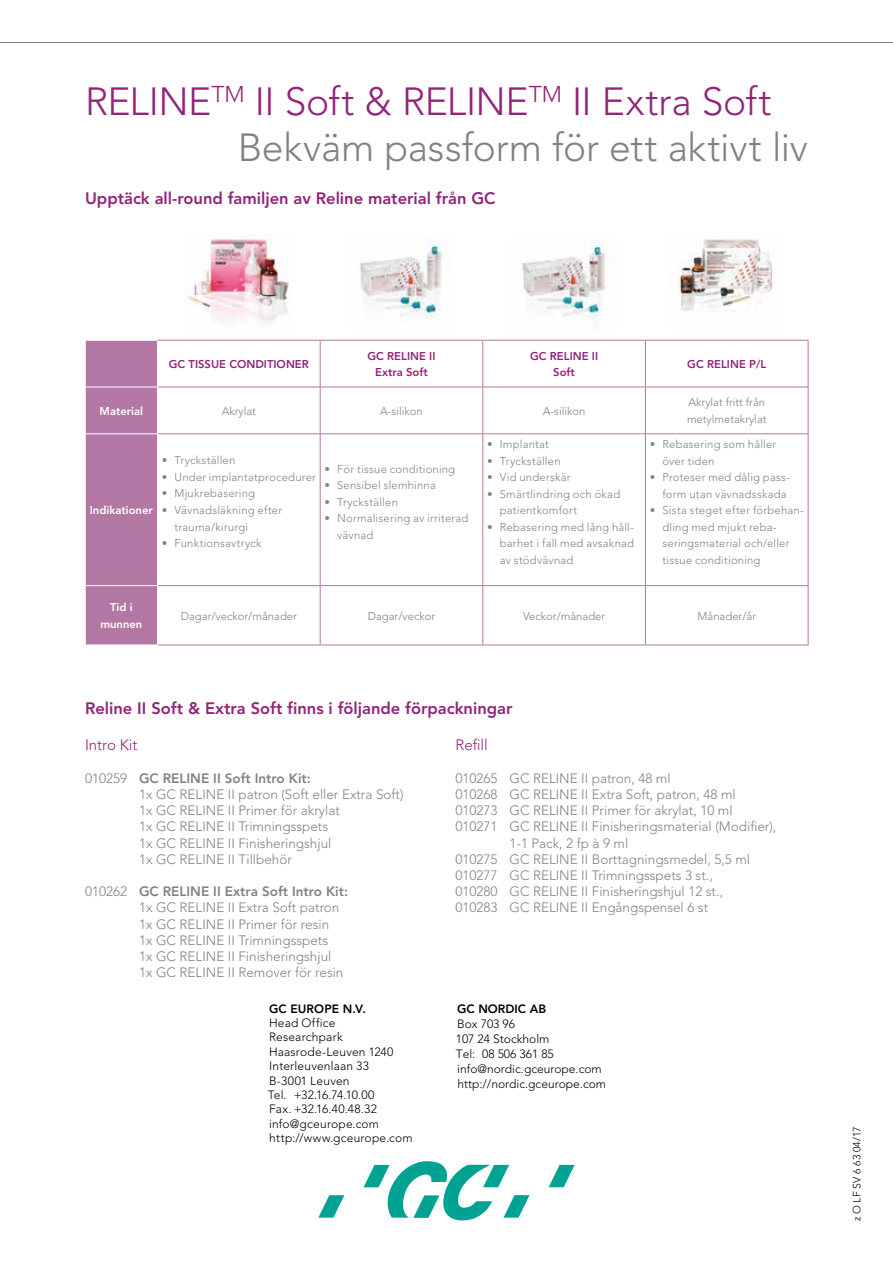
<style>
.page{position:relative;width:893px;height:1263px;background:#fff}
.page>*{position:absolute;margin:0;border:0;box-sizing:border-box;transform-origin:0 0}
.t1{font:300 39px/46.5px "Avenir LT Std";letter-spacing:-.005em;color:#92247a}
.t2{font:800 16.5px "Avenir LT Std";color:#92247a}
.t3{font:300 15px "Avenir LT Std";color:#92247a}
.t4{font:300 13.5px/16.2px "Avenir LT Std";color:#808285}
.t5{font:300 12px/14.4px "Avenir LT Std";letter-spacing:.01em;color:#000}
.t6{font:800 12px "Avenir LT Std";color:#000}
.t7{font:300 11.25px/16.5px "Avenir LT Std";letter-spacing:.015em;color:#808285}
.t8{font:800 11.25px/16.5px "Avenir LT Std";color:#92247a;text-align:center}
.t9{font:800 11.25px/16.5px "Avenir LT Std";color:#fff;text-align:center}
.t10{font:300 10.5px "Avenir LT Std";color:#000}
.s1{color:#808285}
.s2{font-weight:800}
</style>
<div class="page">
<svg style="left:0;top:42px;width:893px;height:1px"></svg>
<svg style="left:549px;top:1165px;width:26px;height:22px"></svg>
<svg style="left:364px;top:1161px;width:165px;height:59px"></svg>
<svg style="left:318px;top:1195px;width:26px;height:22px"></svg>
<div style="left:86px;top:341px;width:71px;height:304px;background:#b377a3"></div>
<hr style="left:320px;top:340px;width:1px;height:47px;background:#b377a3">
<hr style="left:483px;top:340px;width:162px;height:1px;background:#b377a3">
<hr style="left:483px;top:340px;width:1px;height:47px;background:#b377a3">
<hr style="left:645px;top:340px;width:163px;height:1px;background:#b377a3">
<hr style="left:645px;top:340px;width:1px;height:47px;background:#b377a3">
<hr style="left:808px;top:340px;width:1px;height:47px;background:#b377a3">
<hr style="left:158px;top:387px;width:162px;height:1px;background:#b377a3">
<hr style="left:320px;top:387px;width:163px;height:1px;background:#b377a3">
<hr style="left:320px;top:387px;width:1px;height:47px;background:#b377a3">
<hr style="left:483px;top:387px;width:162px;height:1px;background:#b377a3">
<hr style="left:483px;top:387px;width:1px;height:47px;background:#b377a3">
<hr style="left:645px;top:387px;width:163px;height:1px;background:#b377a3">
<hr style="left:645px;top:387px;width:1px;height:47px;background:#b377a3">
<hr style="left:808px;top:387px;width:1px;height:47px;background:#b377a3">
<hr style="left:158px;top:433px;width:162px;height:1px;background:#b377a3">
<hr style="left:320px;top:433px;width:163px;height:1px;background:#b377a3">
<hr style="left:320px;top:434px;width:1px;height:151px;background:#b377a3">
<hr style="left:483px;top:433px;width:162px;height:1px;background:#b377a3">
<hr style="left:483px;top:434px;width:1px;height:151px;background:#b377a3">
<hr style="left:645px;top:433px;width:163px;height:1px;background:#b377a3">
<hr style="left:645px;top:434px;width:1px;height:151px;background:#b377a3">
<hr style="left:808px;top:434px;width:1px;height:151px;background:#b377a3">
<hr style="left:158px;top:585px;width:162px;height:1px;background:#b377a3">
<hr style="left:320px;top:585px;width:163px;height:1px;background:#b377a3">
<hr style="left:320px;top:586px;width:1px;height:59px;background:#b377a3">
<hr style="left:483px;top:585px;width:162px;height:1px;background:#b377a3">
<hr style="left:483px;top:586px;width:1px;height:59px;background:#b377a3">
<hr style="left:645px;top:585px;width:163px;height:1px;background:#b377a3">
<hr style="left:645px;top:586px;width:1px;height:59px;background:#b377a3">
<hr style="left:808px;top:586px;width:1px;height:59px;background:#b377a3">
<hr style="left:158px;top:645px;width:162px;height:1px;background:#b377a3">
<hr style="left:320px;top:645px;width:163px;height:1px;background:#b377a3">
<hr style="left:483px;top:645px;width:162px;height:1px;background:#b377a3">
<hr style="left:645px;top:645px;width:163px;height:1px;background:#b377a3">
<hr style="left:85px;top:387px;width:72px;height:1px;background:#fff">
<hr style="left:85px;top:433px;width:72px;height:1px;background:#fff">
<hr style="left:85px;top:585px;width:72px;height:1px;background:#fff">
<hr style="left:158px;top:340px;width:162px;height:1px;background:#b377a3">
<hr style="left:320px;top:340px;width:163px;height:1px;background:#b377a3">
<img style="left:186px;top:235px;width:104px;height:88px">
<img style="left:359px;top:235px;width:92px;height:84px">
<img style="left:522px;top:235px;width:92px;height:91px">
<img style="left:677px;top:239px;width:96px;height:72px">
<h1 class="t1" style="left:238px;top:78px;width:572px;text-indent:-153px">RELINE<sup>TM</sup> II Soft &amp; RELINE<sup>TM</sup> II Extra Soft<br><span class="s1">Bekväm passform för ett aktivt liv</span></h1>
<p class="t2" style="left:85px;top:188px;width:412px">Upptäck all-round familjen av Reline material från GC</p>
<p class="t8" style="left:169px;top:356px;width:142px">GC TISSUE CONDITIONER</p>
<p class="t8" style="left:367px;top:347px;width:70px">GC RELINE II<br>Extra Soft</p>
<p class="t8" style="left:530px;top:347px;width:70px">GC RELINE II<br>Soft</p>
<p class="t8" style="left:687px;top:356px;width:80px">GC RELINE P/L</p>
<p class="t9" style="left:100px;top:402px;width:45px">Material</p>
<p class="t7" style="left:222px;top:403px;width:36px">Akrylat</p>
<p class="t7" style="left:380px;top:403px;width:44px">A-silikon</p>
<p class="t7" style="left:543px;top:403px;width:44px">A-silikon</p>
<p class="t7" style="left:687px;top:394px;width:81px">Akrylat fritt från metylmetakrylat</p>
<p class="t9" style="left:90px;top:502px;width:65px">Indikationer</p>
<p class="t7" style="left:162px;top:452px;width:75px">• Tryckställen</p>
<p class="t7" style="left:162px;top:469px;width:156px">• Under implantatprocedurer</p>
<p class="t7" style="left:162px;top:485px;width:95px">• Mjukrebasering</p>
<p class="t7" style="left:175px;top:502px;width:109px;text-indent:-13px">• Vävnadsläkning efter trauma/kirurgi</p>
<p class="t7" style="left:162px;top:535px;width:101px">• Funktionsavtryck</p>
<p class="t7" style="left:324px;top:461px;width:132px">• För tissue conditioning</p>
<p class="t7" style="left:324px;top:477px;width:113px">• Sensibel slemhinna</p>
<p class="t7" style="left:324px;top:494px;width:75px">• Tryckställen</p>
<p class="t7" style="left:337px;top:510px;width:133px;text-indent:-13px">• Normalisering av irriterad vävnad</p>
<p class="t7" style="left:487px;top:436px;width:63px">• Implantat</p>
<p class="t7" style="left:487px;top:452px;width:75px">• Tryckställen</p>
<p class="t7" style="left:487px;top:469px;width:85px">• Vid underskär</p>
<p class="t7" style="left:500px;top:485px;width:122px;text-indent:-13px">• Smärtlindring och ökad patientkomfort</p>
<p class="t7" style="left:500px;top:518px;width:136px;text-align:justify;text-indent:-13px">• Rebasering med lång håll&shy;barhet i fall med avsaknad av stödvävnad</p>
<p class="t7" style="left:662px;top:436px;width:115px;text-indent:-13px">• Rebasering som håller över tiden</p>
<p class="t7" style="left:650px;top:469px;width:142px;text-align:right">• Proteser med dålig pass&shy;form utan vävnadsskada</p>
<p class="t7" style="left:662px;top:502px;width:143px;text-indent:-13px">• Sista steget efter förbehan&shy;dling med mjukt reba&shy;seringsmaterial och/eller tissue conditioning</p>
<p class="t9" style="left:100px;top:599px;width:44px">Tid i munnen</p>
<p class="t7" style="left:181px;top:607px;width:118px">Dagar/veckor/månader</p>
<p class="t7" style="left:368px;top:607px;width:69px">Dagar/veckor</p>
<p class="t7" style="left:523px;top:607px;width:84px">Veckor/månader</p>
<p class="t7" style="left:697px;top:607px;width:60px">Månader/år</p>
<p class="t2" style="left:85px;top:699px;width:429px">Reline II Soft &amp; Extra Soft finns i följande förpackningar</p>
<p class="t3" style="left:85px;top:736px;width:54px">Intro Kit</p>
<p class="t4" style="left:139px;top:770px;width:266px;text-indent:-54px">010259 <span class="s2">GC RELINE II Soft Intro Kit:<br></span>1x GC RELINE II patron (Soft eller Extra Soft)<br>1x GC RELINE II Primer för akrylat<br>1x GC RELINE II Trimningsspets<br>1x GC RELINE II Finisheringshjul<br>1x GC RELINE II Tillbehör</p>
<p class="t4" style="left:139px;top:883px;width:210px;text-indent:-54px">010262 <span class="s2">GC RELINE II Extra Soft Intro Kit:<br></span>1x GC RELINE II Extra Soft patron 1x GC RELINE II Primer för resin<br>1x GC RELINE II Trimningsspets<br>1x GC RELINE II Finisheringshjul 1x GC RELINE II Remover för resin</p>
<p class="t3" style="left:455px;top:736px;width:34px">Refill</p>
<p class="t4" style="left:455px;top:770px;width:217px">010265 GC RELINE II patron, 48 ml</p>
<p class="t4" style="left:455px;top:786px;width:282px">010268 GC RELINE II Extra Soft, patron, 48 ml</p>
<p class="t4" style="left:455px;top:802px;width:279px">010273 GC RELINE II Primer för akrylat, 10 ml</p>
<p class="t4" style="left:455px;top:819px;width:322px">010271 GC RELINE II Finisheringsmaterial (Modifier),</p>
<p class="t4" style="left:509px;top:835px;width:120px">1-1 Pack, 2 fp à 9 ml</p>
<p class="t4" style="left:455px;top:851px;width:296px">010275 GC RELINE II Borttagningsmedel, 5,5 ml</p>
<p class="t4" style="left:455px;top:867px;width:259px">010277 GC RELINE II Trimningsspets 3 st.,</p>
<p class="t4" style="left:455px;top:883px;width:269px">010280 GC RELINE II Finisheringshjul 12 st.,</p>
<p class="t4" style="left:455px;top:900px;width:254px">010283 GC RELINE II Engångspensel 6 st</p>
<p class="t6" style="left:269px;top:1001px;width:98px">GC EUROPE N.V.</p>
<p class="t5" style="left:268px;top:1016px;width:147px">Head Office<br>Researchpark<br>Haasrode-Leuven 1240<br>Interleuvenlaan 33<br>B-3001 Leuven<br>Tel. +32.16.74.10.00<br>Fax. +32.16.40.48.32 info@gceurope.com http://www.gceurope.com</p>
<p class="t6" style="left:457px;top:1001px;width:90px">GC NORDIC AB</p>
<p class="t5" style="left:456px;top:1016px;width:152px;line-height:15px">Box 703 96<br>107 24 Stockholm<br>Tel: 08 506 361 85 info@nordic.gceurope.com http://nordic.gceurope.com</p>
<p class="t10" style="left:851px;top:1221px;width:96px;rotate:-90deg">z O LF SV 6 63 04/17</p>
</div>
